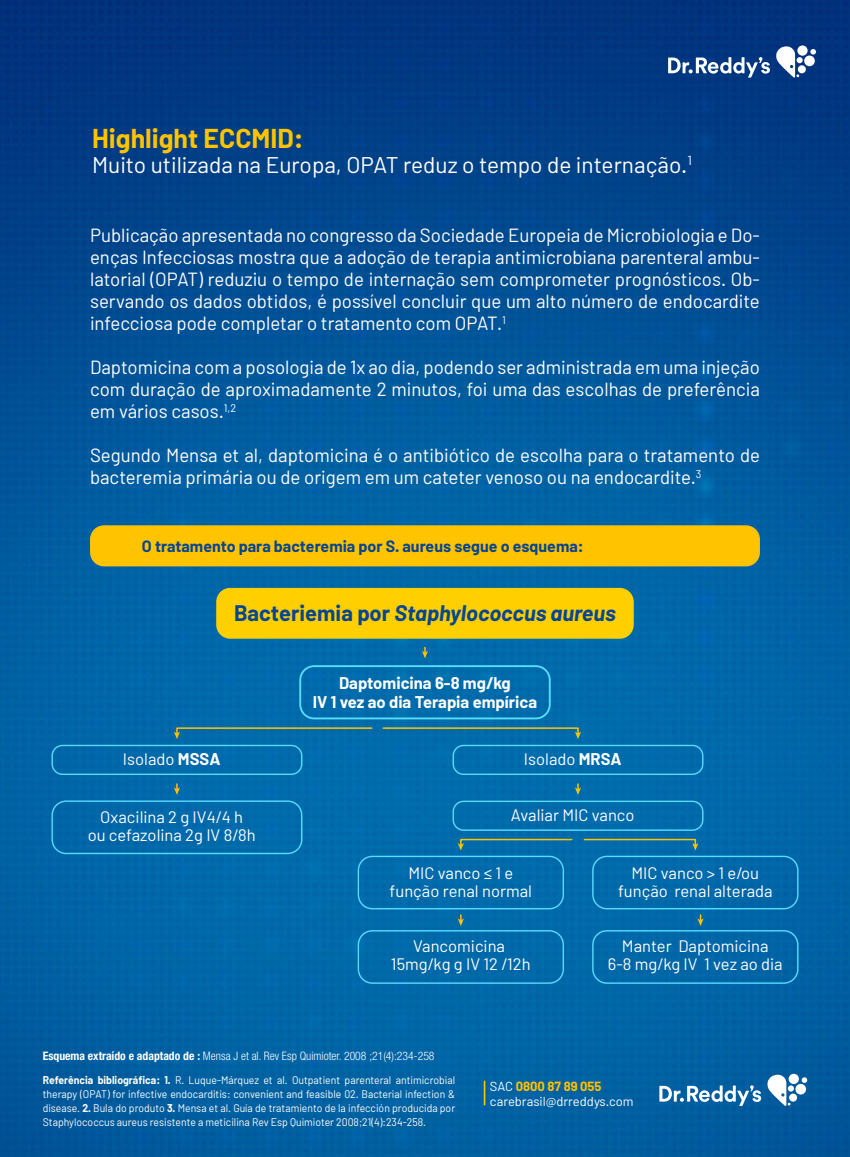
<style>
.page{position:relative;width:850px;height:1157px;background:#fff}
.page>*{position:absolute;margin:0;border:0;box-sizing:border-box;transform-origin:0 0}
.t1{font:700 26.6px "Barlow";color:#ffc300}
.t2{font:22.6px "Barlow";color:#fff}
.t3{font:italic 700 22px "Barlow";color:#064593}
.t4{font:19px/22px "Barlow";color:#fff;text-align:justify}
.t5{font:16.6px/18.6px "Barlow";color:#fff;text-align:center}
.t6{font:700 16.6px/18.6px "Barlow";color:#fff;text-align:center}
.t7{font:700 16px "Barlow";color:#064593}
.t8{font:13px/14.6px "Barlow";color:#fff}
.t9{font:300 condensed 11.7px "Helvetica Neue LT Std";color:#fff}
.t10{font:11px/14px "Barlow";color:#fff;text-align:justify;scale:.95 1}
.s1{font-style:normal}
.s2{font-weight:700}
.s3{font-weight:700;color:#ffc300}
</style>
<div class="page">
<img style="left:0;top:0;width:850px;height:1157px">
<svg style="left:668px;top:45px;width:148px;height:33px"></svg>
<svg style="left:659px;top:1074px;width:148px;height:32px"></svg>
<svg style="left:484px;top:1081px;width:1px;height:24px"></svg>
<div style="left:216px;top:588px;width:418px;height:51px;background:#ffcf00;border-radius:14px"></div>
<div style="left:299px;top:665px;width:252px;height:54px;border:2px solid #59ddfe;border-radius:14px"></div>
<div style="left:51px;top:800px;width:251px;height:54px;border:1px solid #59ddfe;border-radius:14px"></div>
<div style="left:358px;top:856px;width:206px;height:53px;border:1px solid #59ddfe;border-radius:14px"></div>
<div style="left:358px;top:930px;width:206px;height:54px;border:1px solid #59ddfe;border-radius:14px"></div>
<div style="left:592px;top:856px;width:207px;height:53px;border:1px solid #59ddfe;border-radius:14px"></div>
<div style="left:592px;top:930px;width:207px;height:54px;border:1px solid #59ddfe;border-radius:14px"></div>
<div style="left:51px;top:745px;width:251px;height:30px;border:1px solid #59ddfe;border-radius:10px"></div>
<svg style="left:174px;top:726px;width:199px;height:13px;background:#1f7596"></svg>
<svg style="left:458px;top:838px;width:115px;height:12px"></svg>
<svg style="left:583px;top:838px;width:115px;height:12px"></svg>
<svg style="left:174px;top:784px;width:6px;height:11px"></svg>
<svg style="left:458px;top:915px;width:6px;height:11px"></svg>
<svg style="left:697px;top:915px;width:7px;height:11px"></svg>
<div style="left:453px;top:745px;width:250px;height:30px;border:1px solid #59ddfe;border-radius:10px"></div>
<div style="left:453px;top:800px;width:250px;height:31px;border:1px solid #59ddfe;border-radius:10px"></div>
<svg style="left:382px;top:726px;width:199px;height:13px;background:#1f7596"></svg>
<svg style="left:575px;top:784px;width:6px;height:11px"></svg>
<svg style="left:422px;top:647px;width:6px;height:11px"></svg>
<div style="left:90px;top:525px;width:670px;height:41px;background:#ffc300;border-radius:14px"></div>
<h1 class="t1" style="left:92px;top:122px;width:213px">Highlight ECCMID:</h1>
<p class="t2" style="left:92px;top:151px;width:601px">Muito utilizada na Europa, OPAT reduz o tempo de internação.<sup>1</sup></p>
<p class="t4" style="left:90px;top:224px;width:671px">Publicação apresentada no congresso da Sociedade Europeia de Microbiologia e Do&shy;enças Infecciosas mostra que a adoção de terapia antimicrobiana parenteral ambu&shy;latorial (OPAT) reduziu o tempo de internação sem comprometer prognósticos. Ob&shy;servando os dados obtidos, é possível concluir que um alto número de endocardite infecciosa pode completar o tratamento com OPAT.<sup>1</sup></p>
<p class="t4" style="left:90px;top:356px;width:671px">Daptomicina com a posologia de 1x ao dia, podendo ser administrada em uma injeção com duração de aproximadamente 2 minutos, foi uma das escolhas de preferência em vários casos.<sup>1,2</sup></p>
<p class="t4" style="left:90px;top:444px;width:671px">Segundo Mensa et al, daptomicina é o antibiótico de escolha para o tratamento de bacteremia primária ou de origem em um cateter venoso ou na endocardite.<sup>3</sup></p>
<p class="t7" style="left:142px;top:536px;width:443px">O tratamento para bacteremia por S. aureus segue o esquema:</p>
<p class="t3" style="left:234px;top:599px;width:383px"><span class="s1">Bacteriemia por</span> Staphylococcus aureus</p>
<p class="t5" style="left:123px;top:749px;width:99px">Isolado <span class="s2">MSSA</span></p>
<p class="t5" style="left:88px;top:807px;width:170px">Oxacilina 2 g IV4/4 h<br>ou cefazolina 2g IV 8/8h</p>
<p class="t6" style="left:313px;top:673px;width:226px">Daptomicina 6-8 mg/kg<br>IV 1 vez ao dia Terapia empírica</p>
<p class="t5" style="left:524px;top:749px;width:99px">Isolado <span class="s2">MRSA</span></p>
<p class="t5" style="left:511px;top:805px;width:125px">Avaliar MIC vanco</p>
<p class="t5" style="left:390px;top:863px;width:144px">MIC vanco ≤ 1 e função renal normal</p>
<p class="t5" style="left:391px;top:936px;width:141px">Vancomicina<br>15mg/kg g IV 12 /12h</p>
<p class="t5" style="left:618px;top:863px;width:156px">MIC vanco &gt; 1 e/ou função renal alterada</p>
<p class="t5" style="left:608px;top:936px;width:176px">Manter Daptomicina<br>6-8 mg/kg IV 1 vez ao dia</p>
<p class="t9" style="left:43px;top:1049px;width:393px"><span class="s2">Esquema extraído e adaptado de :</span> Mensa J et al. Rev Esp Quimioter. 2008 ;21(4):234-258</p>
<p class="t10" style="left:43px;top:1073px;width:436px"><span class="s2">Referência bibliográfica: 1.</span> R. Luque-Márquez et al. Outpatient parenteral antimicrobial therapy (OPAT) for infective endocarditis: convenient and feasible 02. Bacterial infection &amp; disease. <span class="s2">2.</span> Bula do produto <span class="s2">3.</span> Mensa et al. Guía de tratamiento de la infección producida por Staphylococcus aureus resistente a meticilina Rev Esp Quimioter 2008;21(4):234-258.</p>
<p class="t8" style="left:490px;top:1079px;width:145px">SAC <span class="s3">0800 87 89 055 </span>carebrasil@drreddys.com</p>
</div>
